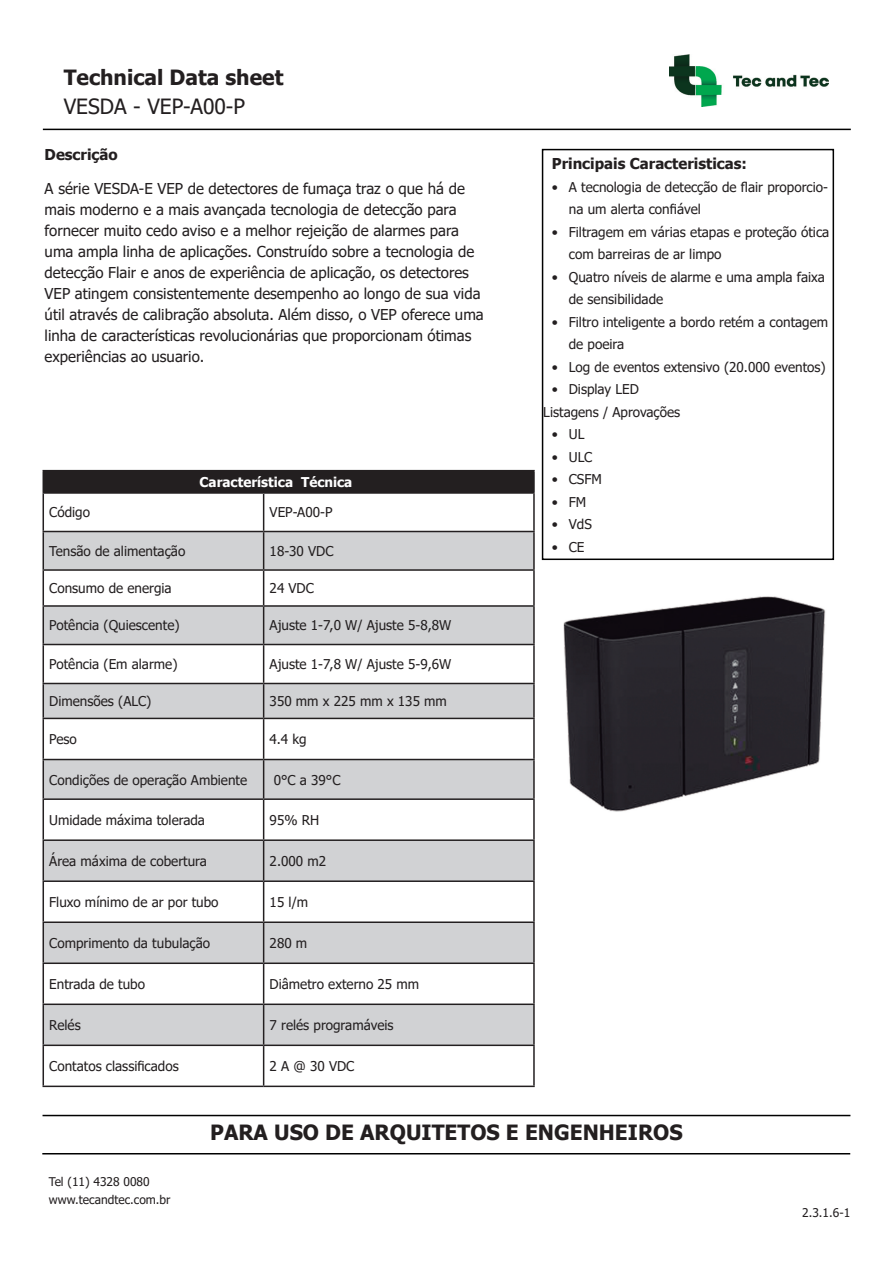
<style>
.page{position:relative;width:893px;height:1263px;background:#fff}
.page>*{position:absolute;margin:0;border:0;box-sizing:border-box;transform-origin:0 0}
.t1{font:700 21px "Tahoma";color:#231f20}
.t2{font:21px "Tahoma";color:#231f20}
.t3{font:15px/21px "Tahoma";color:#231f20}
.t4{font:700 15px "Tahoma";color:#231f20}
.t5{font:13.5px/22.5px "Tahoma";color:#231f20}
.t6{font:700 13.5px "Tahoma";color:#fff}
.t7{font:12px/18px "Tahoma";color:#231f20}
.s1{color:#231f20}
</style>
<div class="page">
<div style="left:43px;top:471px;width:491px;height:22px;background:#231f20"></div>
<svg style="left:44px;top:532px;width:489px;height:512px;fill:#d1d2d4"></svg>
<hr style="left:43px;top:492px;width:221px;height:2px;background:#231f20">
<hr style="left:43px;top:494px;width:1px;height:37px;background:#231f20">
<hr style="left:264px;top:492px;width:271px;height:2px;background:#231f20">
<hr style="left:263px;top:494px;width:1px;height:37px;background:#231f20">
<hr style="left:533px;top:494px;width:2px;height:37px;background:#231f20">
<hr style="left:43px;top:531px;width:221px;height:1px;background:#231f20">
<hr style="left:43px;top:532px;width:1px;height:37px;background:#231f20">
<hr style="left:264px;top:531px;width:271px;height:1px;background:#231f20">
<hr style="left:263px;top:532px;width:1px;height:37px;background:#231f20">
<hr style="left:533px;top:532px;width:2px;height:37px;background:#231f20">
<hr style="left:43px;top:569px;width:221px;height:2px;background:#231f20">
<hr style="left:43px;top:571px;width:1px;height:34px;background:#231f20">
<hr style="left:264px;top:569px;width:271px;height:2px;background:#231f20">
<hr style="left:263px;top:571px;width:1px;height:34px;background:#231f20">
<hr style="left:533px;top:571px;width:2px;height:34px;background:#231f20">
<hr style="left:43px;top:605px;width:221px;height:2px;background:#231f20">
<hr style="left:43px;top:607px;width:1px;height:37px;background:#231f20">
<hr style="left:264px;top:605px;width:271px;height:2px;background:#231f20">
<hr style="left:263px;top:607px;width:1px;height:37px;background:#231f20">
<hr style="left:533px;top:607px;width:2px;height:37px;background:#231f20">
<hr style="left:43px;top:644px;width:221px;height:1px;background:#231f20">
<hr style="left:43px;top:645px;width:1px;height:38px;background:#231f20">
<hr style="left:264px;top:644px;width:271px;height:1px;background:#231f20">
<hr style="left:263px;top:645px;width:1px;height:38px;background:#231f20">
<hr style="left:533px;top:645px;width:2px;height:38px;background:#231f20">
<hr style="left:43px;top:683px;width:221px;height:1px;background:#231f20">
<hr style="left:43px;top:684px;width:1px;height:34px;background:#231f20">
<hr style="left:264px;top:683px;width:271px;height:1px;background:#231f20">
<hr style="left:263px;top:684px;width:1px;height:34px;background:#231f20">
<hr style="left:533px;top:684px;width:2px;height:34px;background:#231f20">
<hr style="left:43px;top:718px;width:221px;height:1px;background:#231f20">
<hr style="left:43px;top:719px;width:1px;height:40px;background:#231f20">
<hr style="left:264px;top:718px;width:271px;height:1px;background:#231f20">
<hr style="left:263px;top:719px;width:1px;height:40px;background:#231f20">
<hr style="left:533px;top:719px;width:2px;height:40px;background:#231f20">
<hr style="left:43px;top:759px;width:221px;height:1px;background:#231f20">
<hr style="left:43px;top:760px;width:1px;height:38px;background:#231f20">
<hr style="left:264px;top:759px;width:271px;height:1px;background:#231f20">
<hr style="left:263px;top:760px;width:1px;height:38px;background:#231f20">
<hr style="left:533px;top:760px;width:2px;height:38px;background:#231f20">
<hr style="left:43px;top:798px;width:221px;height:2px;background:#231f20">
<hr style="left:43px;top:800px;width:1px;height:39px;background:#231f20">
<hr style="left:264px;top:798px;width:271px;height:2px;background:#231f20">
<hr style="left:263px;top:800px;width:1px;height:39px;background:#231f20">
<hr style="left:533px;top:800px;width:2px;height:39px;background:#231f20">
<hr style="left:43px;top:839px;width:221px;height:2px;background:#231f20">
<hr style="left:43px;top:841px;width:1px;height:39px;background:#231f20">
<hr style="left:264px;top:839px;width:271px;height:2px;background:#231f20">
<hr style="left:263px;top:841px;width:1px;height:39px;background:#231f20">
<hr style="left:533px;top:841px;width:2px;height:39px;background:#231f20">
<hr style="left:43px;top:880px;width:221px;height:2px;background:#231f20">
<hr style="left:43px;top:882px;width:1px;height:39px;background:#231f20">
<hr style="left:264px;top:880px;width:271px;height:2px;background:#231f20">
<hr style="left:263px;top:882px;width:1px;height:39px;background:#231f20">
<hr style="left:533px;top:882px;width:2px;height:39px;background:#231f20">
<hr style="left:43px;top:921px;width:221px;height:2px;background:#231f20">
<hr style="left:43px;top:923px;width:1px;height:39px;background:#231f20">
<hr style="left:264px;top:921px;width:271px;height:2px;background:#231f20">
<hr style="left:263px;top:923px;width:1px;height:39px;background:#231f20">
<hr style="left:533px;top:923px;width:2px;height:39px;background:#231f20">
<hr style="left:43px;top:962px;width:221px;height:2px;background:#231f20">
<hr style="left:43px;top:964px;width:1px;height:39px;background:#231f20">
<hr style="left:264px;top:962px;width:271px;height:2px;background:#231f20">
<hr style="left:263px;top:964px;width:1px;height:39px;background:#231f20">
<hr style="left:533px;top:964px;width:2px;height:39px;background:#231f20">
<hr style="left:43px;top:1003px;width:221px;height:2px;background:#231f20">
<hr style="left:43px;top:1005px;width:1px;height:39px;background:#231f20">
<hr style="left:264px;top:1003px;width:271px;height:2px;background:#231f20">
<hr style="left:263px;top:1005px;width:1px;height:39px;background:#231f20">
<hr style="left:533px;top:1005px;width:2px;height:39px;background:#231f20">
<hr style="left:43px;top:1044px;width:221px;height:2px;background:#231f20">
<hr style="left:43px;top:1046px;width:1px;height:39px;background:#231f20">
<hr style="left:264px;top:1044px;width:271px;height:2px;background:#231f20">
<hr style="left:263px;top:1046px;width:1px;height:39px;background:#231f20">
<hr style="left:533px;top:1046px;width:2px;height:39px;background:#231f20">
<hr style="left:43px;top:1085px;width:221px;height:2px;background:#231f20">
<hr style="left:264px;top:1085px;width:271px;height:2px;background:#231f20">
<hr style="left:43px;top:470px;width:221px;height:1px;background:#231f20">
<hr style="left:264px;top:470px;width:271px;height:1px;background:#231f20">
<hr style="left:533px;top:471px;width:2px;height:21px;background:#231f20">
<div style="left:542px;top:149px;width:292px;height:411px;border:2px solid #000"></div>
<img style="left:670px;top:55px;width:158px;height:51px">
<img style="left:563px;top:596px;width:263px;height:216px">
<hr style="left:43px;top:1115px;width:807px;height:1px;background:#000">
<hr style="left:43px;top:129px;width:808px;height:1px;background:#000">
<hr style="left:42px;top:1153px;width:808px;height:1px;background:#000">
<h1 class="t1" style="left:64px;top:63px;width:221px">Technical Data sheet</h1>
<h1 class="t2" style="left:64px;top:92px;width:183px">VESDA - VEP-A00-P</h1>
<p class="t4" style="left:45px;top:144px;width:75px">Descrição</p>
<p class="t3" style="left:45px;top:179px;width:441px">A série VESDA-E VEP de detectores de fumaça traz o que há de mais moderno e a mais avançada tecnologia de detecção para fornecer muito cedo aviso e a melhor rejeição de alarmes para uma ampla linha de aplicações. Construído sobre a tecnologia de detecção Flair e anos de experiência de aplicação, os detectores VEP atingem consistentemente desempenho ao longo de sua vida útil através de calibração absoluta. Além disso, o VEP oferece uma linha de características revolucionárias que proporcionam ótimas experiências ao usuario.</p>
<p class="t6" style="left:200px;top:473px;width:180px">Característica Técnica<span class="s1">......</span></p>
<p class="t5" style="left:49px;top:502px;width:42px">Código</p>
<p class="t5" style="left:270px;top:502px;width:64px">VEP-A00-P</p>
<p class="t5" style="left:49px;top:540px;width:138px">Tensão de alimentação</p>
<p class="t5" style="left:270px;top:540px;width:65px">18-30 VDC</p>
<p class="t5" style="left:49px;top:578px;width:124px">Consumo de energia</p>
<p class="t5" style="left:270px;top:578px;width:46px">24 VDC</p>
<p class="t5" style="left:49px;top:615px;width:132px">Potência (Quiescente)</p>
<p class="t5" style="left:270px;top:615px;width:183px">Ajuste 1-7,0 W/ Ajuste 5-8,8W</p>
<p class="t5" style="left:49px;top:654px;width:130px">Potência (Em alarme)</p>
<p class="t5" style="left:270px;top:654px;width:183px">Ajuste 1-7,8 W/ Ajuste 5-9,6W</p>
<p class="t5" style="left:49px;top:691px;width:104px">Dimensões (ALC)</p>
<p class="t5" style="left:270px;top:691px;width:179px">350 mm x 225 mm x 135 mm</p>
<p class="t5" style="left:49px;top:729px;width:29px">Peso</p>
<p class="t5" style="left:270px;top:729px;width:39px">4.4 kg</p>
<p class="t5" style="left:49px;top:769px;width:199px">Condições de operação Ambiente</p>
<p class="t5" style="left:274px;top:769px;width:68px">0°C a 39°C</p>
<p class="t5" style="left:49px;top:809px;width:157px">Umidade máxima tolerada</p>
<p class="t5" style="left:270px;top:809px;width:51px">95% RH</p>
<p class="t5" style="left:49px;top:850px;width:159px">Área máxima de cobertura</p>
<p class="t5" style="left:270px;top:850px;width:58px">2.000 m2</p>
<p class="t5" style="left:49px;top:891px;width:171px">Fluxo mínimo de ar por tubo</p>
<p class="t5" style="left:270px;top:891px;width:40px">15 l/m</p>
<p class="t5" style="left:49px;top:932px;width:162px">Comprimento da tubulação</p>
<p class="t5" style="left:270px;top:932px;width:39px">280 m</p>
<p class="t5" style="left:49px;top:973px;width:97px">Entrada de tubo</p>
<p class="t5" style="left:270px;top:973px;width:151px">Diâmetro externo 25 mm</p>
<p class="t5" style="left:49px;top:1014px;width:33px">Relés</p>
<p class="t5" style="left:270px;top:1014px;width:125px">7 relés programáveis</p>
<p class="t5" style="left:49px;top:1055px;width:131px">Contatos classificados</p>
<p class="t5" style="left:270px;top:1055px;width:86px">2 A @ 30 VDC</p>
<p class="t4" style="left:552px;top:153px;width:197px">Principais Caracteristicas:</p>
<p class="t5" style="left:569px;top:176px;width:261px;text-indent:-17px">• A tecnologia de detecção de flair proporcio&shy;na um alerta confiável</p>
<p class="t5" style="left:569px;top:221px;width:262px;text-indent:-17px">• Filtragem em várias etapas e proteção ótica com barreiras de ar limpo</p>
<p class="t5" style="left:569px;top:266px;width:258px;text-indent:-17px">• Quatro níveis de alarme e uma ampla faixa de sensibilidade</p>
<p class="t5" style="left:569px;top:311px;width:261px;text-indent:-17px">• Filtro inteligente a bordo retém a contagem de poeira</p>
<p class="t5" style="left:552px;top:356px;width:275px">• Log de eventos extensivo (20.000 eventos)</p>
<p class="t5" style="left:543px;top:379px;width:138px;text-indent:9px">• Display LED<br>Listagens / Aprovações</p>
<p class="t5" style="left:552px;top:424px;width:34px">• UL</p>
<p class="t5" style="left:552px;top:446px;width:42px">• ULC</p>
<p class="t5" style="left:552px;top:469px;width:52px">• CSFM</p>
<p class="t5" style="left:552px;top:491px;width:36px">• FM</p>
<p class="t5" style="left:552px;top:514px;width:42px">• VdS</p>
<p class="t5" style="left:552px;top:536px;width:34px">• CE</p>
<p class="t7" style="left:49px;top:1174px;width:123px">Tel (11) 4328 0080 www.tecandtec.com.br</p>
<h1 class="t1" style="left:210px;top:1117px;width:474px">PARA USO DE ARQUITETOS E ENGENHEIROS</h1>
<p class="t7" style="left:802px;top:1205px;width:50px">2.3.1.6-1</p>
</div>
